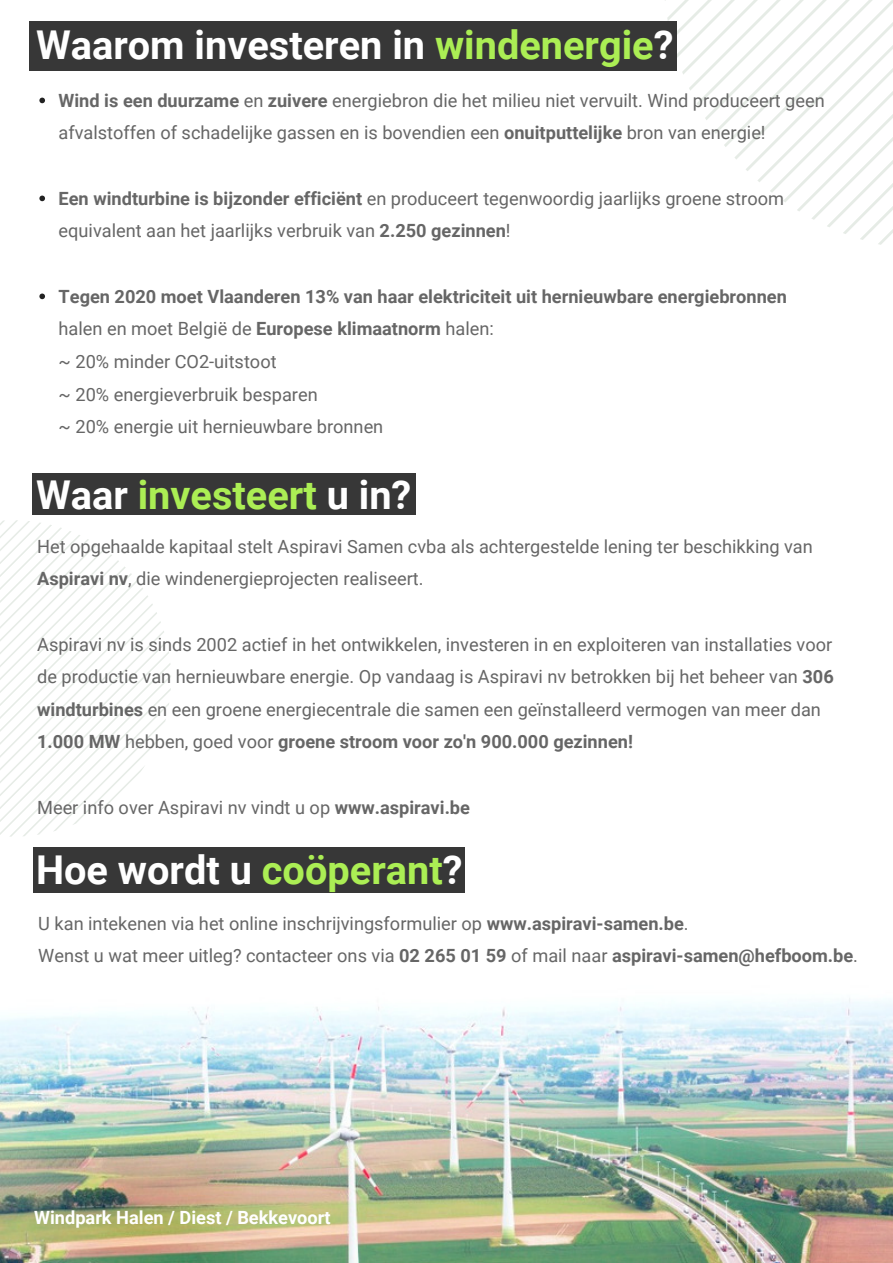
<style>
.page{position:relative;width:893px;height:1263px;background:#fff}
.page>*{position:absolute;margin:0;border:0;box-sizing:border-box;transform-origin:0 0}
.t1{font:700 39.75px "Roboto";color:#fff}
.t2{font:700 39.75px "Roboto";color:#abee54}
.t3{font:18.15px/32.7px "Roboto";color:#666}
.t4{font:700 18.15px "Roboto";color:#fff}
.s1{color:#abee54}
.s2{font-weight:700}
.s3{color:#fff}
</style>
<div class="page">
<svg style="left:0;top:520px;width:171px;height:317px"></svg>
<img style="left:0;top:998px;width:893px;height:265px">
<svg style="left:665px;top:0;width:228px;height:245px"></svg>
<svg style="left:39px;top:98px;width:6px;height:5px"></svg>
<svg style="left:39px;top:196px;width:6px;height:5px"></svg>
<svg style="left:39px;top:294px;width:6px;height:5px"></svg>
<div style="left:34px;top:848px;width:431px;height:45px;background:#373737"></div>
<div style="left:32px;top:473px;width:383px;height:42px;background:#373737"></div>
<div style="left:29px;top:21px;width:648px;height:50px;background:#373737"></div>
<h1 class="t1" style="left:36px;top:22px;width:639px">Waarom investeren in <span class="s1">windenergie</span>?</h1>
<p class="t3" style="left:59px;top:84px;width:768px"><span class="s2">Wind is een duurzame</span> en <span class="s2">zuivere</span> energiebron die het milieu niet vervuilt. Wind produceert geen afvalstoffen of schadelijke gassen en is bovendien een <span class="s2">onuitputtelijke</span> bron van energie!</p>
<p class="t3" style="left:59px;top:182px;width:727px"><span class="s2">Een windturbine is bijzonder efficiënt</span> en produceert tegenwoordig jaarlijks groene stroom equivalent aan het jaarlijks verbruik van <span class="s2">2.250 gezinnen</span>!</p>
<p class="t3" style="left:59px;top:280px;width:730px"><span class="s2">Tegen 2020 moet Vlaanderen 13% van haar elektriciteit uit hernieuwbare energiebronnen </span>halen en moet België de <span class="s2">Europese klimaatnorm</span> halen:<br>~ 20% minder CO2-uitstoot<br>~ 20% energieverbruik besparen<br>~ 20% energie uit hernieuwbare bronnen</p>
<h1 class="t2" style="left:36px;top:472px;width:377px"><span class="s3">Waar</span> investeert <span class="s3">u in?</span></h1>
<p class="t3" style="left:37px;top:530px;width:777px">Het opgehaalde kapitaal stelt Aspiravi Samen cvba als achtergestelde lening ter beschikking van<br><span class="s2">Aspiravi nv</span>, die windenergieprojecten realiseert.</p>
<p class="t3" style="left:37px;top:628px;width:798px">Aspiravi nv is sinds 2002 actief in het ontwikkelen, investeren in en exploiteren van installaties voor de productie van hernieuwbare energie. Op vandaag is Aspiravi nv betrokken bij het beheer van <span class="s2">306 windturbines</span> en een groene energiecentrale die samen een geïnstalleerd vermogen van meer dan <span class="s2">1.000 MW</span> hebben, goed voor <span class="s2">groene stroom voor zo'n 900.000 gezinnen!</span></p>
<p class="t3" style="left:37px;top:791px;width:434px">Meer info over Aspiravi nv vindt u op <span class="s2">www.aspiravi.be</span></p>
<h1 class="t1" style="left:36px;top:847px;width:428px">Hoe wordt u <span class="s1">coöperant</span>?</h1>
<p class="t3" style="left:38px;top:907px;width:821px">U kan intekenen via het online inschrijvingsformulier op <span class="s2">www.aspiravi-samen.be</span>.<br>Wenst u wat meer uitleg? contacteer ons via <span class="s2">02 265 01 59</span> of mail naar <span class="s2">aspiravi-samen@hefboom.be</span>.</p>
<p class="t4" style="left:34px;top:1207px;width:298px">Windpark Halen / Diest / Bekkevoort</p>
</div>
